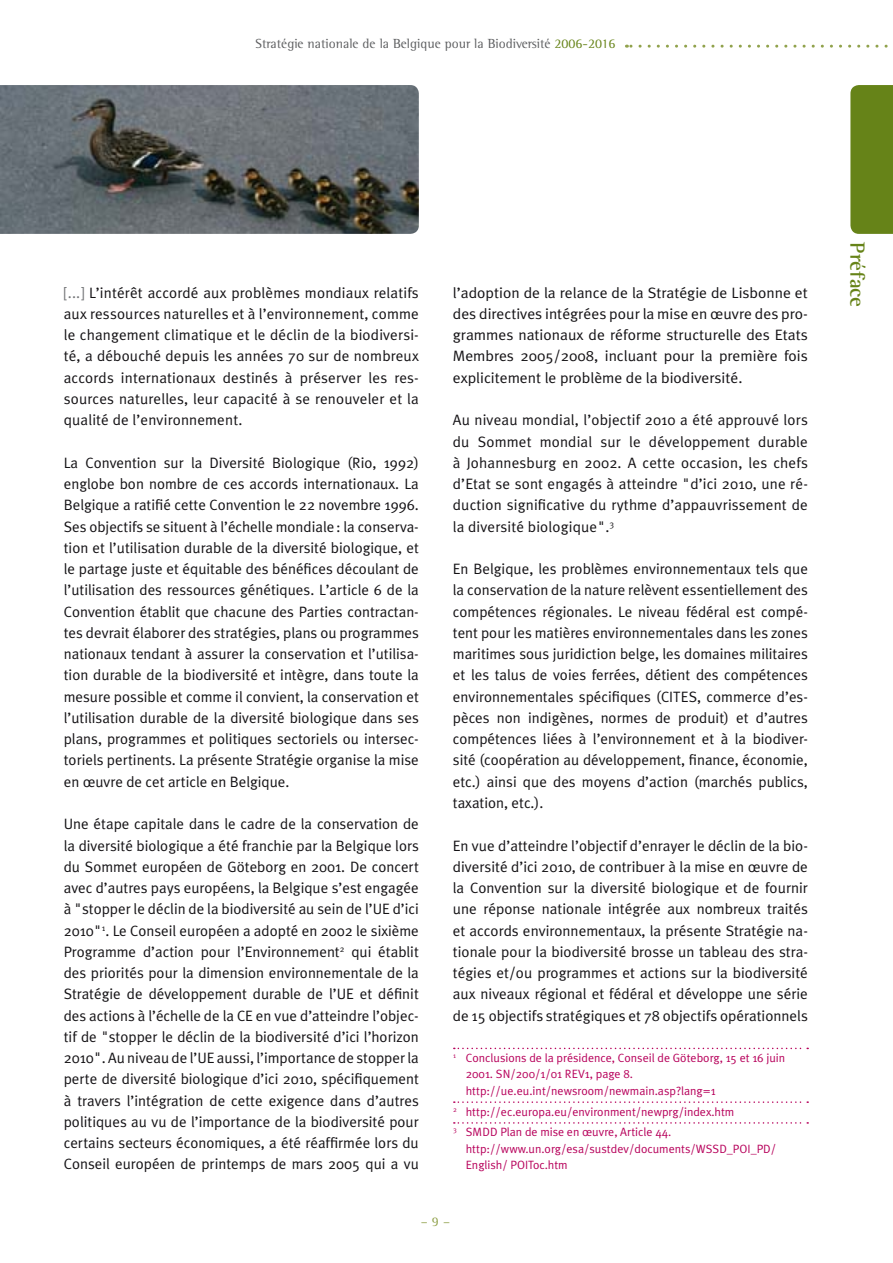
<style>
.page{position:relative;width:893px;height:1263px;background:#fff}
.page>*{position:absolute;margin:0;border:0;box-sizing:border-box;transform-origin:0 0}
.t1{font:700 21px "Rotis Semi Serif";color:#668318}
.t2{font:15px/21.3px "Meta Plus Normal";color:#141215;text-align:justify}
.t3{font:15px/21.3px "Meta Plus Normal";color:#141215;text-align:justify;scale:1.04 1}
.t4{font:13.5px "Rotis Semi Serif";color:#5d5e60}
.t5{font:13.5px "Rotis Semi Serif";color:#91a24c}
.t6{font:12px/16.5px "Meta Plus Normal";color:#b7005b}
.s1{color:#668318}
.s2{color:#737577}
</style>
<div class="page">
<svg style="left:626px;top:45px;width:262px;height:3px"></svg>
<div style="left:850px;top:85px;width:43px;height:149px;background:#668318"></div>
<svg style="left:454px;top:1048px;width:354px;height:1px"></svg>
<svg style="left:454px;top:1101px;width:354px;height:2px"></svg>
<svg style="left:454px;top:1122px;width:354px;height:2px"></svg>
<img style="left:0;top:85px;width:419px;height:149px">
<p class="t4" style="left:256px;top:35px;width:361px">Stratégie nationale de la Belgique pour la Biodiversité <span class="s1">2006-2016</span></p>
<p class="t2" style="left:64px;top:282px;width:357px"><span class="s2">[...]</span> L’intérêt accordé aux problèmes mondiaux relatifs aux ressources naturelles et à l’environnement, comme le changement climatique et le déclin de la biodiversi&shy;té, a débouché depuis les années 70 sur de nombreux accords internationaux destinés à préserver les res&shy;sources naturelles, leur capacité à se renouveler et la qualité de l’environnement.</p>
<p class="t2" style="left:64px;top:452px;width:357px">La Convention sur la Diversité Biologique (Rio, 1992) englobe bon nombre de ces accords internationaux. La Belgique a ratifié cette Convention le 22 novembre 1996.<br>Ses objectifs se situent à l’échelle mondiale : la conserva&shy;tion et l’utilisation durable de la diversité biologique, et le partage juste et équitable des bénéfices découlant de l’utilisation des ressources génétiques. L’article 6 de la Convention établit que chacune des Parties contractan&shy;tes devrait élaborer des stratégies, plans ou programmes nationaux tendant à assurer la conservation et l’utilisa&shy;tion durable de la biodiversité et intègre, dans toute la mesure possible et comme il convient, la conservation et l’utilisation durable de la diversité biologique dans ses plans, programmes et politiques sectoriels ou intersec&shy;toriels pertinents. La présente Stratégie organise la mise en œuvre de cet article en Belgique.</p>
<p class="t2" style="left:64px;top:813px;width:357px">Une étape capitale dans le cadre de la conservation de la diversité biologique a été franchie par la Belgique lors du Sommet européen de Göteborg en 2001. De concert avec d’autres pays européens, la Belgique s’est engagée à "stopper le déclin de la biodiversité au sein de l’UE d’ici 2010"<sup>1</sup>. Le Conseil européen a adopté en 2002 le sixième Programme d’action pour l’Environnement<sup>2</sup> qui établit des priorités pour la dimension environnementale de la Stratégie de développement durable de l’UE et définit des actions à l’échelle de la CE en vue d’atteindre l’objec&shy;tif de "stopper le déclin de la biodiversité d’ici l’horizon 2010". Au niveau de l’UE aussi, l’importance de stopper la perte de diversité biologique d’ici 2010, spécifiquement à travers l’intégration de cette exigence dans d’autres politiques au vu de l’importance de la biodiversité pour certains secteurs économiques, a été réaffirmée lors du Conseil européen de printemps de mars 2005 qui a vu</p>
<p class="t3" style="left:453px;top:282px;width:343px">l’adoption de la relance de la Stratégie de Lisbonne et des directives intégrées pour la mise en œuvre des pro&shy;grammes nationaux de réforme structurelle des Etats Membres 2005/2008, incluant pour la première fois explicitement le problème de la biodiversité.</p>
<p class="t2" style="left:453px;top:409px;width:357px">Au niveau mondial, l’objectif 2010 a été approuvé lors du Sommet mondial sur le développement durable à Johannesburg en 2002. A cette occasion, les chefs d’Etat se sont engagés à atteindre "d’ici 2010, une ré&shy;duction significative du rythme d’appauvrissement de la diversité biologique".<sup>3</sup></p>
<p class="t2" style="left:453px;top:558px;width:357px">En Belgique, les problèmes environnementaux tels que la conservation de la nature relèvent essentiellement des compétences régionales. Le niveau fédéral est compé&shy;tent pour les matières environnementales dans les zones maritimes sous juridiction belge, les domaines militaires et les talus de voies ferrées, détient des compétences environnementales spécifiques (CITES, commerce d’es&shy;pèces non indigènes, normes de produit) et d’autres compétences liées à l’environnement et à la biodiver&shy;sité (coopération au développement, finance, économie, etc.) ainsi que des moyens d’action (marchés publics, taxation, etc.).</p>
<p class="t2" style="left:453px;top:834px;width:357px">En vue d’atteindre l’objectif d’enrayer le déclin de la bio&shy;diversité d’ici 2010, de contribuer à la mise en œuvre de la Convention sur la diversité biologique et de fournir une réponse nationale intégrée aux nombreux traités et accords environnementaux, la présente Stratégie na&shy;tionale pour la biodiversité brosse un tableau des stra&shy;tégies et/ou programmes et actions sur la biodiversité aux niveaux régional et fédéral et développe une série de 15 objectifs stratégiques et 78 objectifs opérationnels</p>
<p class="t6" style="left:466px;top:1049px;width:321px;text-indent:-13px"><sup>1</sup> Conclusions de la présidence, Conseil de Göteborg, 15 et 16 juin<br>2001. SN/200/1/01 REV1, page 8. http://ue.eu.int/newsroom/newmain.asp?lang=1</p>
<p class="t6" style="left:453px;top:1101px;width:283px;line-height:20.7px"><sup>2</sup> http://ec.europa.eu/environment/newprg/index.htm<br><sup>3</sup> SMDD Plan de mise en œuvre, Article 44.</p>
<p class="t6" style="left:466px;top:1140px;width:312px">http://www.un.org/esa/sustdev/documents/WSSD_POI_PD/<br>English/ POIToc.htm</p>
<p class="t5" style="left:421px;top:1213px;width:31px">– 9 –</p>
<h1 class="t1" style="left:870px;top:242px;width:66px;rotate:90deg">Préface</h1>
</div>
